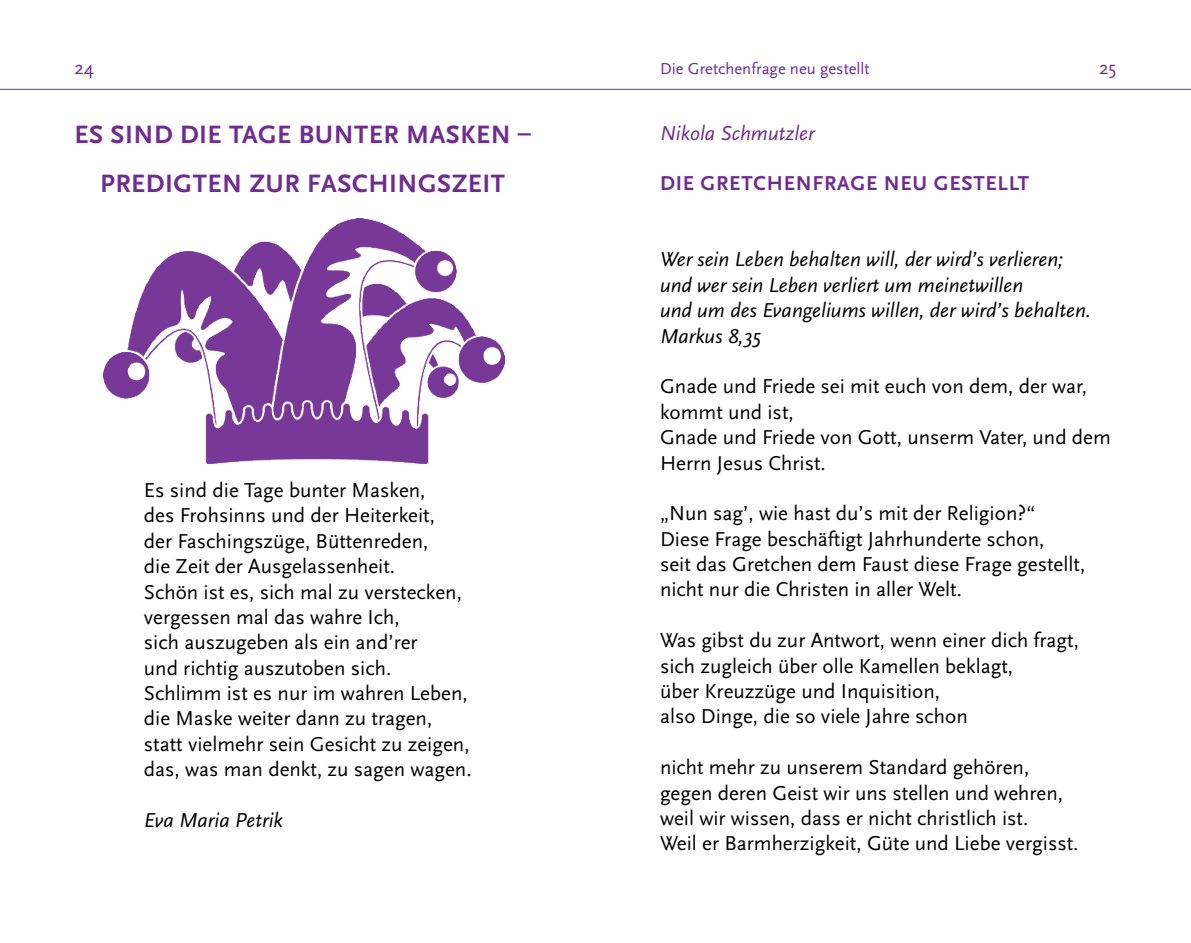
<style>
.page{position:relative;width:1191px;height:943px;background:#fff}
.page>*{position:absolute;margin:0;border:0;box-sizing:border-box;transform-origin:0 0}
.t1{font:700 26.25px/49px "Scala Sans Pro";letter-spacing:.02em;color:#6f2c91;text-align:center}
.t2{font:21px/25.4px "Scala Sans Pro";color:#000}
.t3{font:italic 21px/25.4px "Scala Sans Pro";color:#000}
.t4{font:700 21px "Scala Sans Pro";letter-spacing:.035em;color:#6f2c91}
.t5{font:italic 21px "Scala Sans Pro";color:#6f2c91}
.t6{font:19.25px "Scala Sans Pro";color:#6f2c91}
.t7{font:16.62px "Scala Sans Pro";color:#6f2c91}
</style>
<div class="page">
<hr style="left:0;top:89px;width:1191px;height:1px;background:#6f2c91">
<img style="left:103px;top:218px;width:402px;height:245px">
<p class="t6" style="left:74px;top:57px;width:21px">24</p>
<p class="t7" style="left:660px;top:59px;width:211px">Die Gretchenfrage neu gestellt</p>
<p class="t6" style="left:1099px;top:57px;width:19px">25</p>
<p class="t1" style="left:75px;top:110px;width:458px">ES SIND DIE TAGE BUNTER MASKEN –<br>PREDIGTEN ZUR FASCHINGSZEIT</p>
<p class="t2" style="left:144px;top:477px;width:329px">Es sind die Tage bunter Masken,<br>des Frohsinns und der Heiterkeit,<br>der Faschingszüge, Büttenreden,<br>die Zeit der Ausgelassenheit.<br>Schön ist es, sich mal zu verstecken, vergessen mal das wahre Ich,<br>sich auszugeben als ein and’rer<br>und richtig auszutoben sich.<br>Schlimm ist es nur im wahren Leben, die Maske weiter dann zu tragen, statt vielmehr sein Gesicht zu zeigen, das, was man denkt, zu sagen wagen.</p>
<p class="t3" style="left:144px;top:807px;width:140px">Eva Maria Petrik</p>
<p class="t5" style="left:660px;top:120px;width:156px">Nikola Schmutzler</p>
<p class="t4" style="left:660px;top:171px;width:370px">DIE GRETCHENFRAGE NEU GESTELLT</p>
<p class="t3" style="left:660px;top:247px;width:432px">Wer sein Leben behalten will, der wird’s verlieren; und wer sein Leben verliert um meinetwillen<br>und um des Evangeliums willen, der wird’s behalten.<br>Markus 8,35</p>
<p class="t2" style="left:660px;top:374px;width:452px">Gnade und Friede sei mit euch von dem, der war, kommt und ist,<br>Gnade und Friede von Gott, unserm Vater, und dem<br>Herrn Jesus Christ.</p>
<p class="t2" style="left:660px;top:501px;width:427px">„Nun sag’, wie hast du’s mit der Religion?“ Diese Frage beschäftigt Jahrhunderte schon,<br>seit das Gretchen dem Faust diese Frage gestellt, nicht nur die Christen in aller Welt.</p>
<p class="t2" style="left:660px;top:627px;width:420px">Was gibst du zur Antwort, wenn einer dich fragt, sich zugleich über olle Kamellen beklagt,<br>über Kreuzzüge und Inquisition,<br>also Dinge, die so viele Jahre schon</p>
<p class="t2" style="left:660px;top:754px;width:420px">nicht mehr zu unserem Standard gehören, gegen deren Geist wir uns stellen und wehren, weil wir wissen, dass er nicht christlich ist.<br>Weil er Barmherzigkeit, Güte und Liebe vergisst.</p>
</div>
